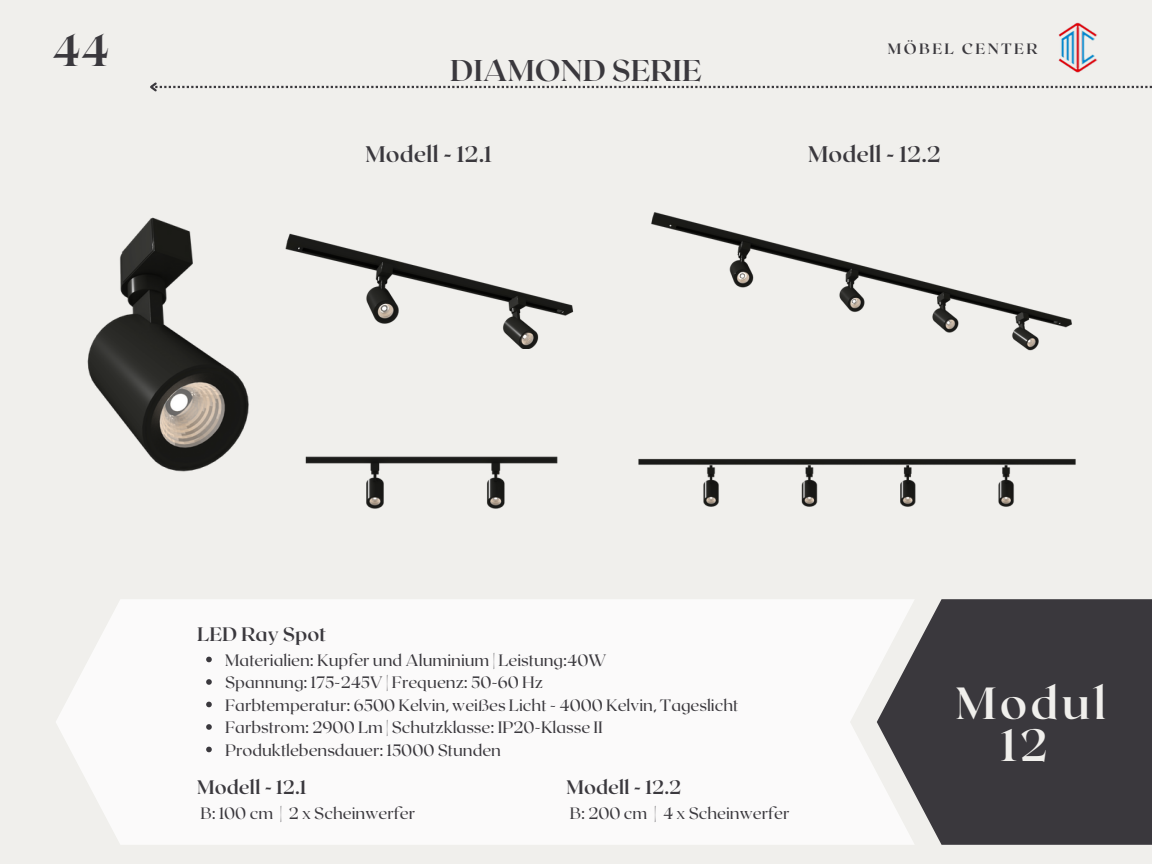
<style>
.page{position:relative;width:1152px;height:864px;background:#f0efec}
.page>*{position:absolute;margin:0;border:0;box-sizing:border-box;transform-origin:0 0}
.t1{font:700 45px "Roxborough CF";letter-spacing:.07em;color:#f0efec}
.t2{font:700 45px "Roxborough CF";color:#3a383d}
.t3{font:700 30px "Roxborough CF";color:#3a383d}
.t4{font:700 22.5px "Roxborough CF";color:#3a383d}
.t5{font:700 19.5px "Roxborough CF";color:#3a383d}
.t6{font:16.5px "Roxborough CF";color:#3a383d}
.t7{font:700 15px "Roxborough CF";letter-spacing:.16em;color:#3a383d}
</style>
<div class="page">
<img style="left:1058px;top:22px;width:40px;height:51px">
<svg style="left:150px;top:82px;width:1002px;height:10px"></svg>
<div style="left:915px;top:599px;width:237px;height:246px;background:#3a383d"></div>
<svg style="left:56px;top:599px;width:859px;height:246px;fill:#fbfafa"></svg>
<img style="left:87px;top:217px;width:162px;height:255px">
<img style="left:651px;top:212px;width:421px;height:139px">
<img style="left:638px;top:458px;width:438px;height:49px">
<img style="left:285px;top:233px;width:289px;height:116px">
<img style="left:305px;top:456px;width:253px;height:53px">
<svg style="left:206px;top:657px;width:6px;height:5px"></svg>
<svg style="left:206px;top:679px;width:6px;height:6px"></svg>
<svg style="left:206px;top:702px;width:6px;height:5px"></svg>
<svg style="left:206px;top:724px;width:6px;height:6px"></svg>
<svg style="left:206px;top:747px;width:6px;height:5px"></svg>
<p class="t2" style="left:52px;top:21px;width:59px">44</p>
<p class="t7" style="left:888px;top:39px;width:151px">MÖBEL CENTER</p>
<p class="t3" style="left:450px;top:51px;width:253px">DIAMOND SERIE</p>
<p class="t4" style="left:366px;top:140px;width:128px">Modell - 12.1</p>
<p class="t4" style="left:808px;top:140px;width:134px">Modell - 12.2</p>
<p class="t5" style="left:197px;top:621px;width:131px">LED Ray Spot</p>
<p class="t6" style="left:225px;top:649px;width:383px">Materialien: Kupfer und Aluminium | Leistung:40W</p>
<p class="t6" style="left:225px;top:672px;width:319px">Spannung: 175-245V | Frequenz: 50-60 Hz</p>
<p class="t6" style="left:225px;top:694px;width:515px">Farbtemperatur: 6500 Kelvin, weißes Licht - 4000 Kelvin, Tageslicht</p>
<p class="t6" style="left:225px;top:717px;width:379px">Farbstrom: 2900 Lm | Schutzklasse: IP20-Klasse II</p>
<p class="t6" style="left:225px;top:739px;width:277px">Produktlebensdauer: 15000 Stunden</p>
<p class="t5" style="left:197px;top:774px;width:111px">Modell - 12.1</p>
<p class="t6" style="left:200px;top:802px;width:216px">B: 100 cm | 2 x Scheinwerfer</p>
<p class="t5" style="left:566px;top:774px;width:117px">Modell - 12.2</p>
<p class="t6" style="left:570px;top:802px;width:221px">B: 200 cm | 4 x Scheinwerfer</p>
<p class="t1" style="left:956px;top:674px;width:152px">Modul</p>
<p class="t1" style="left:1001px;top:716px;width:49px">12</p>
</div>
